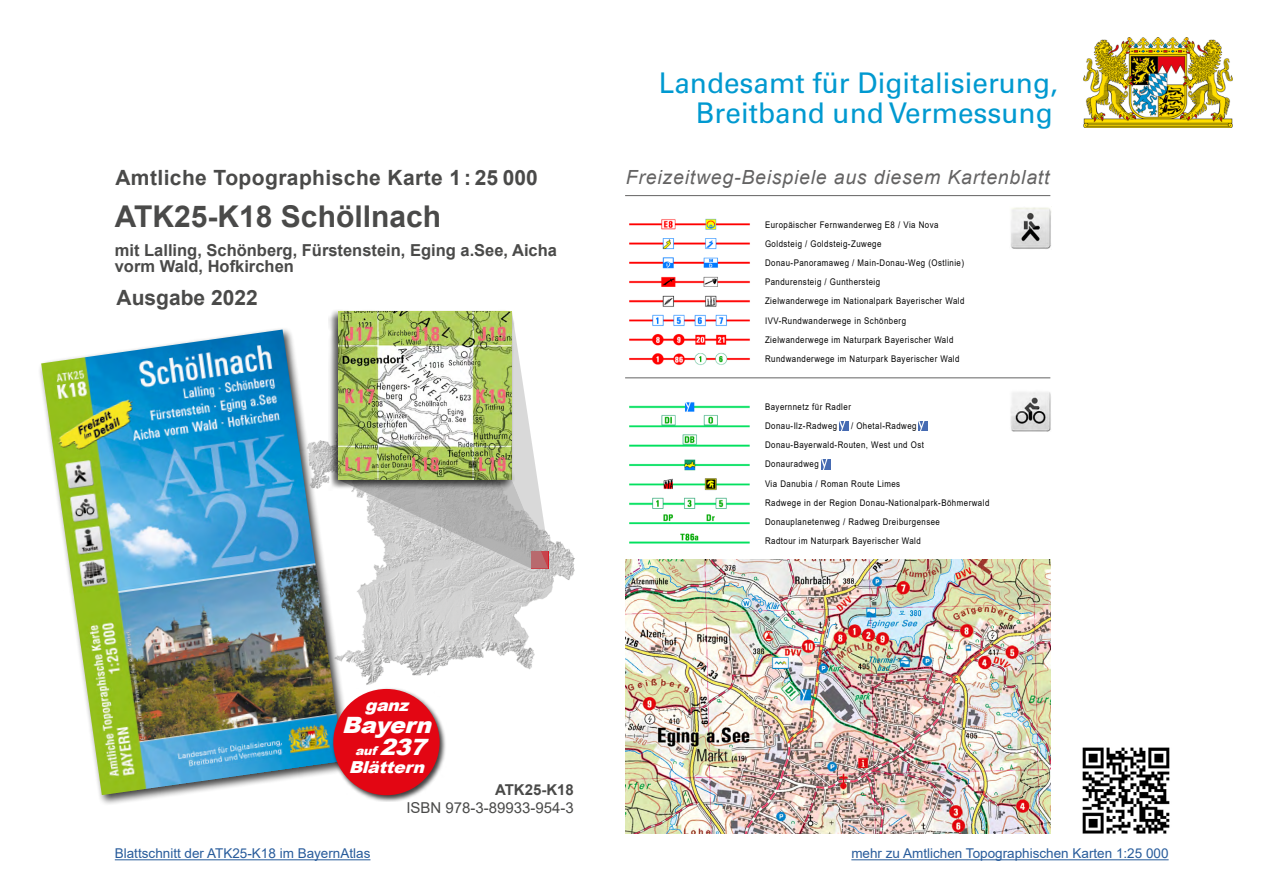
<style>
.page{position:relative;width:1263px;height:893px;background:#fff}
.page>*{position:absolute;margin:0;border:0;box-sizing:border-box;transform-origin:0 0}
.t1{font:700 30px "Arial";color:#4a4a49}
.t2{font:28.5px/30px "Univers";color:#0099d0;text-align:right}
.t3{font:italic 900 22.5px "Arial";color:#fff;scale:1.05 1}
.t4{font:700 21px "Arial";letter-spacing:.02em;color:#4a4a49}
.t5{font:700 21px "Arial";color:#4a4a49}
.t6{font:italic 19.5px "Arial";letter-spacing:.04em;color:#646363}
.t7{font:700 16.5px/16.5px "Arial";color:#4a4a49}
.t8{font:italic 900 16.5px "Arial";color:#fff;scale:1.05 1}
.t9{font:15px "Arial";color:#4a4a49}
.t10{font:700 15px "Arial";color:#4a4a49}
.t11{font:13.5px "Arial";color:#275b9b}
.t12{font:italic 900 12px "Arial";color:#fff;scale:1.05 1}
.t13{font:9.15px/19.2px "Arial";letter-spacing:.06em;color:#000;scale:.86 1}
.s1{font-size:22.5px}
</style>
<div class="page">
<img style="left:354px;top:534px;width:221px;height:151px">
<svg style="left:354px;top:326px;width:194px;height:243px"></svg>
<hr style="left:625px;top:195px;width:425px;height:1px;background:#646363">
<hr style="left:625px;top:377px;width:425px;height:1px;background:#646363">
<div style="left:38px;top:326px;width:316px;height:480px;background:#000;opacity:.75"></div>
<img style="left:41px;top:330px;width:302px;height:465px">
<div style="left:328px;top:309px;width:186px;height:182px;background:#000;opacity:.75"></div>
<img style="left:339px;top:311px;width:173px;height:169px">
<img style="left:625px;top:559px;width:425px;height:274px">
<img style="left:629px;top:218px;width:121px;height:148px">
<img style="left:629px;top:402px;width:121px;height:142px">
<hr style="left:115px;top:859px;width:255px;height:1px;background:#275b9b">
<svg style="left:839px;top:421px;width:9px;height:10px"></svg>
<svg style="left:919px;top:421px;width:9px;height:10px"></svg>
<svg style="left:821px;top:460px;width:9px;height:9px"></svg>
<img style="left:1082px;top:747px;width:88px;height:87px">
<hr style="left:851px;top:859px;width:317px;height:1px;background:#275b9b">
<img style="left:1010px;top:207px;width:41px;height:42px">
<img style="left:1010px;top:392px;width:41px;height:40px">
<img style="left:1083px;top:38px;width:149px;height:89px">
<div style="left:331px;top:686px;width:115px;height:116px;background:#000;opacity:.75"></div>
<div style="left:333px;top:689px;width:107px;height:106px;background:#e30613;border-radius:50%"></div>
<h3 class="t4" style="left:115px;top:163px;width:424px">Amtliche Topographische Karte 1 : 25 000</h3>
<h1 class="t1" style="left:115px;top:195px;width:328px">ATK25-K18 Schöllnach</h1>
<h3 class="t7" style="left:115px;top:242px;width:444px">mit Lalling, Schönberg, Fürstenstein, Eging a.See, Aicha vorm Wald, Hofkirchen</h3>
<h3 class="t5" style="left:117px;top:282px;width:143px">Ausgabe 2022</h3>
<h2 class="t2" style="left:659px;top:68px;width:400px">Landesamt für Digitalisierung,<br>Breitband und Vermessung</h2>
<h3 class="t6" style="left:626px;top:165px;width:425px">Freizeitweg-Beispiele aus diesem Kartenblatt</h3>
<p class="t13" style="left:765px;top:215px;width:233px">Europäischer Fernwanderweg E8 / Via Nova Goldsteig / Goldsteig-Zuwege Donau-Panoramaweg / Main-Donau-Weg (Ostlinie)<br>Pandurensteig / Gunthersteig<br>Zielwanderwege im Nationalpark Bayerischer Wald IVV-Rundwanderwege in Schönberg Zielwanderwege im Naturpark Bayerischer Wald Rundwanderwege im Naturpark Bayerischer Wald</p>
<p class="t13" style="left:765px;top:397px;width:101px">Bayernnetz für Radler<br>Donau-Ilz-Radweg</p>
<p class="t13" style="left:765px;top:416px;width:262px;text-indent:86px">/ Ohetal-Radweg Donau-Bayerwald-Routen, West und Ost<br>Donauradweg<br>Via Danubia / Roman Route Limes<br>Radwege in der Region Donau-Nationalpark-Böhmerwald Donauplanetenweg / Radweg Dreiburgensee<br>Radtour im Naturpark Bayerischer Wald</p>
<h3 class="t8" style="left:365px;top:693px;width:49px">ganz</h3>
<h3 class="t3" style="left:342px;top:708px;width:94px">Bayern</h3>
<h3 class="t12" style="left:355px;top:742px;width:77px">auf <span class="s1">237</span></h3>
<h3 class="t8" style="left:349px;top:755px;width:79px">Blättern</h3>
<h3 class="t10" style="left:495px;top:779px;width:80px">ATK25-K18</h3>
<h3 class="t9" style="left:406px;top:798px;width:169px">ISBN 978-3-89933-954-3</h3>
<h3 class="t11" style="left:115px;top:844px;width:257px">Blattschnitt der ATK25-K18 im BayernAtlas</h3>
<h3 class="t11" style="left:851px;top:844px;width:319px">mehr zu Amtlichen Topographischen Karten 1:25 000</h3>
</div>
